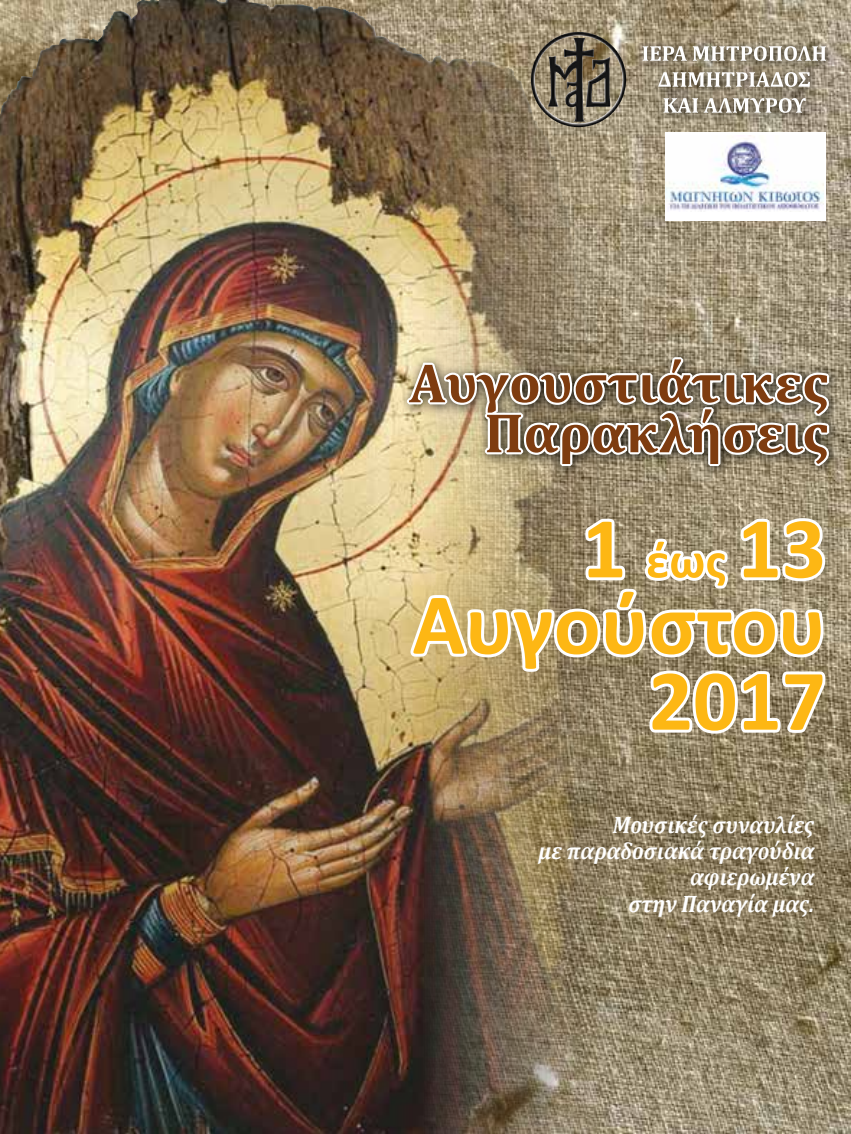
<style>
.page{position:relative;width:851px;height:1134px;background:#fff}
.page>*{position:absolute;margin:0;border:0;box-sizing:border-box;transform-origin:0 0}
.t1{font:700 87.4px/76.2px "Calibri";color:#fdb714;text-align:right}
.t2{font:700 55.8px/50px "Cambria";color:#7e3c10;text-align:right}
.t3{font:italic 700 23.8px/26.2px "Cambria";color:#fff;text-align:right;scale:.9 1}
.s1{font-size:50.4px}
</style>
<div class="page">
<img style="left:613px;top:0;width:237px;height:1134px">
<img style="left:0;top:0;width:613px;height:1134px">
<svg style="left:406px;top:514px;width:423px;height:224px"></svg>
<div style="left:398px;top:348px;width:443px;height:130px;background:#000;opacity:.75"></div>
<svg style="left:404px;top:319px;width:427px;height:151px"></svg>
<div style="left:655px;top:89px;width:162px;height:36px;background:#000;opacity:.75"></div>
<svg style="left:663px;top:99px;width:142px;height:14px"></svg>
<div style="left:649px;top:63px;width:172px;height:36px;background:#000;opacity:.75"></div>
<svg style="left:658px;top:73px;width:151px;height:14px"></svg>
<div style="left:634px;top:37px;width:203px;height:36px;background:#000;opacity:.75"></div>
<svg style="left:642px;top:46px;width:183px;height:15px"></svg>
<img style="left:530px;top:32px;width:47px;height:77px">
<div style="left:665px;top:132px;width:160px;height:88px;background:#fff"></div>
<img style="left:665px;top:135px;width:158px;height:76px">
<h2 class="t2" style="left:409px;top:356px;width:421px">Aυγουστιάτικες<br>Παρακλήσεις</h2>
<h1 class="t1" style="left:412px;top:507px;width:415px">1 <span class="s1">έως</span> 13<br>Αυγούστου<br>2017</h1>
<p class="t3" style="left:538px;top:811px;width:308px">Μουσικές συναυλίες<br>με παραδοσιακά τραγούδια αφιερωμένα<br>στην Παναγία μας.</p>
</div>
